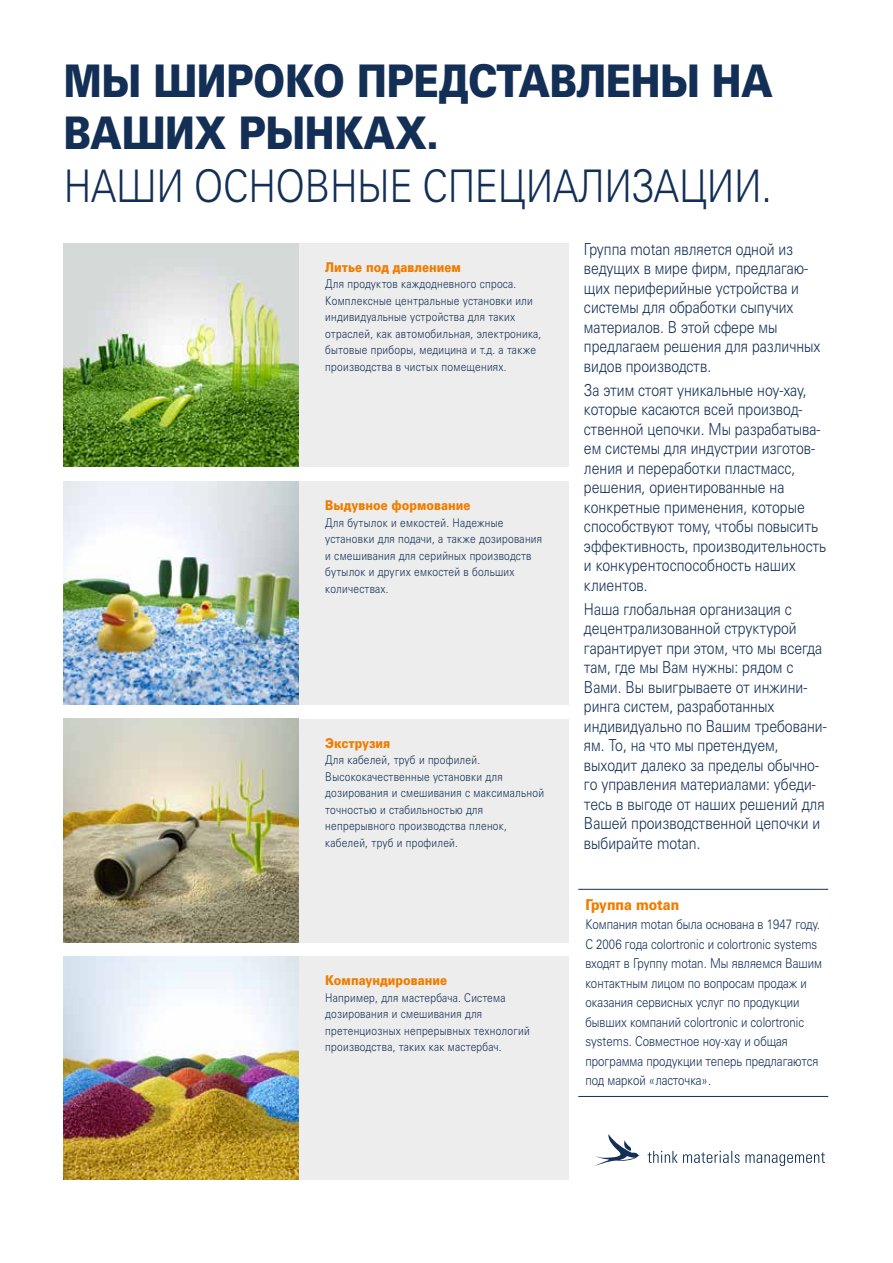
<style>
.page{position:relative;width:893px;height:1263px;background:#fff}
.page>*{position:absolute;margin:0;border:0;box-sizing:border-box;transform-origin:0 0}
.t1{font:900 45px/52.5px "Univers Cyr";letter-spacing:-.01em;color:#132f55;scale:.85 1}
.t2{font:300 45px "Univers Cyr";letter-spacing:-.01em;color:#132f55;scale:.85 1}
.t3{font:300 16.5px/19.5px "Univers Cyr";color:#132f55;scale:.85 1}
.t4{font:900 15px "Univers Cyr";color:#ef7d00;scale:.85 1}
.t5{font:300 13.5px/19.5px "Univers Cyr";color:#132f55;scale:.85 1}
.t6{font:900 13.5px "Univers Cyr";color:#ef7d00;scale:.85 1}
.t7{font:300 12px/16.5px "Univers Cyr";letter-spacing:.025em;color:#132f55;scale:.85 1}
</style>
<div class="page">
<div style="left:298px;top:243px;width:270px;height:223px;background:#ededed"></div>
<div style="left:298px;top:481px;width:270px;height:224px;background:#ededed"></div>
<div style="left:298px;top:719px;width:270px;height:223px;background:#ededed"></div>
<div style="left:298px;top:956px;width:270px;height:223px;background:#ededed"></div>
<img style="left:64px;top:243px;width:234px;height:223px">
<img style="left:64px;top:481px;width:234px;height:224px">
<img style="left:64px;top:719px;width:234px;height:223px">
<img style="left:64px;top:956px;width:234px;height:223px">
<hr style="left:578px;top:889px;width:250px;height:1px;background:#132f55">
<hr style="left:578px;top:1096px;width:250px;height:1px;background:#132f55">
<svg style="left:593px;top:1134px;width:232px;height:33px"></svg>
<h1 class="t1" style="left:64px;top:54px;width:836px">МЫ ШИРОКО ПРЕДСТАВЛЕНЫ НА<br>ВАШИХ РЫНКАХ.</h1>
<h1 class="t2" style="left:64px;top:160px;width:835px">НАШИ ОСНОВНЫЕ СПЕЦИАЛИЗАЦИИ.</h1>
<p class="t3" style="left:584px;top:239px;width:280px">Группа motan является одной из ведущих в мире фирм, предлагаю&shy;щих периферийные устройства и системы для обработки сыпучих материалов. В этой сфере мы предлагаем решения для различных видов производств.</p>
<p class="t3" style="left:584px;top:380px;width:286px">За этим стоят уникальные ноу-хау, которые касаются всей производ&shy;ственной цепочки. Мы разрабатыва&shy;ем системы для индустрии изготов&shy;ления и переработки пластмасс, решения, ориентированные на конкретные применения, которые способствуют тому, чтобы повысить эффективность, производительность и конкурентоспособность наших клиентов.</p>
<p class="t3" style="left:584px;top:599px;width:287px">Наша глобальная организация с децентрализованной структурой гарантирует при этом, что мы всегда там, где мы Вам нужны: рядом с<br>Вами. Вы выигрываете от инжини&shy;ринга систем, разработанных индивидуально по Вашим требовани&shy;ям. То, на что мы претендуем, выходит далеко за пределы обычно&shy;го управления материалами: убеди&shy;тесь в выгоде от наших решений для<br>Вашей производственной цепочки и выбирайте motan.</p>
<p class="t6" style="left:325px;top:259px;width:161px">Литье под давлением</p>
<p class="t7" style="left:325px;top:276px;width:256px">Для продуктов каждодневного спроса.<br>Комплексные центральные установки или индивидуальные устройства для таких отраслей, как автомобильная, электроника, бытовые приборы, медицина и т.д. а также производства в чистых помещениях.</p>
<p class="t6" style="left:325px;top:498px;width:172px">Выдувное формование</p>
<p class="t7" style="left:325px;top:514px;width:257px">Для бутылок и емкостей. Надежные установки для подачи, а также дозирования и смешивания для серийных производств бутылок и других емкостей в больших количествах.</p>
<p class="t6" style="left:325px;top:735px;width:78px">Экструзия</p>
<p class="t7" style="left:325px;top:752px;width:259px">Для кабелей, труб и профилей.<br>Высококачественные установки для дозирования и смешивания с максимальной точностью и стабильностью для непрерывного производства пленок, кабелей, труб и профилей.</p>
<p class="t6" style="left:325px;top:972px;width:145px">Компаундирование</p>
<p class="t7" style="left:325px;top:989px;width:242px">Например, для мастербача. Система дозирования и смешивания для претенциозных непрерывных технологий производства, таких как мастербач.</p>
<p class="t4" style="left:585px;top:896px;width:112px">Группа motan</p>
<p class="t5" style="left:585px;top:915px;width:280px">Компания motan была основана в 1947 году.<br>С 2006 года colortronic и colortronic systems входят в Группу motan. Мы являемся Вашим контактным лицом по вопросам продаж и оказания сервисных услуг по продукции бывших компаний colortronic и colortronic systems. Совместное ноу-хау и общая программа продукции теперь предлагаются под маркой «ласточка».</p>
</div>
